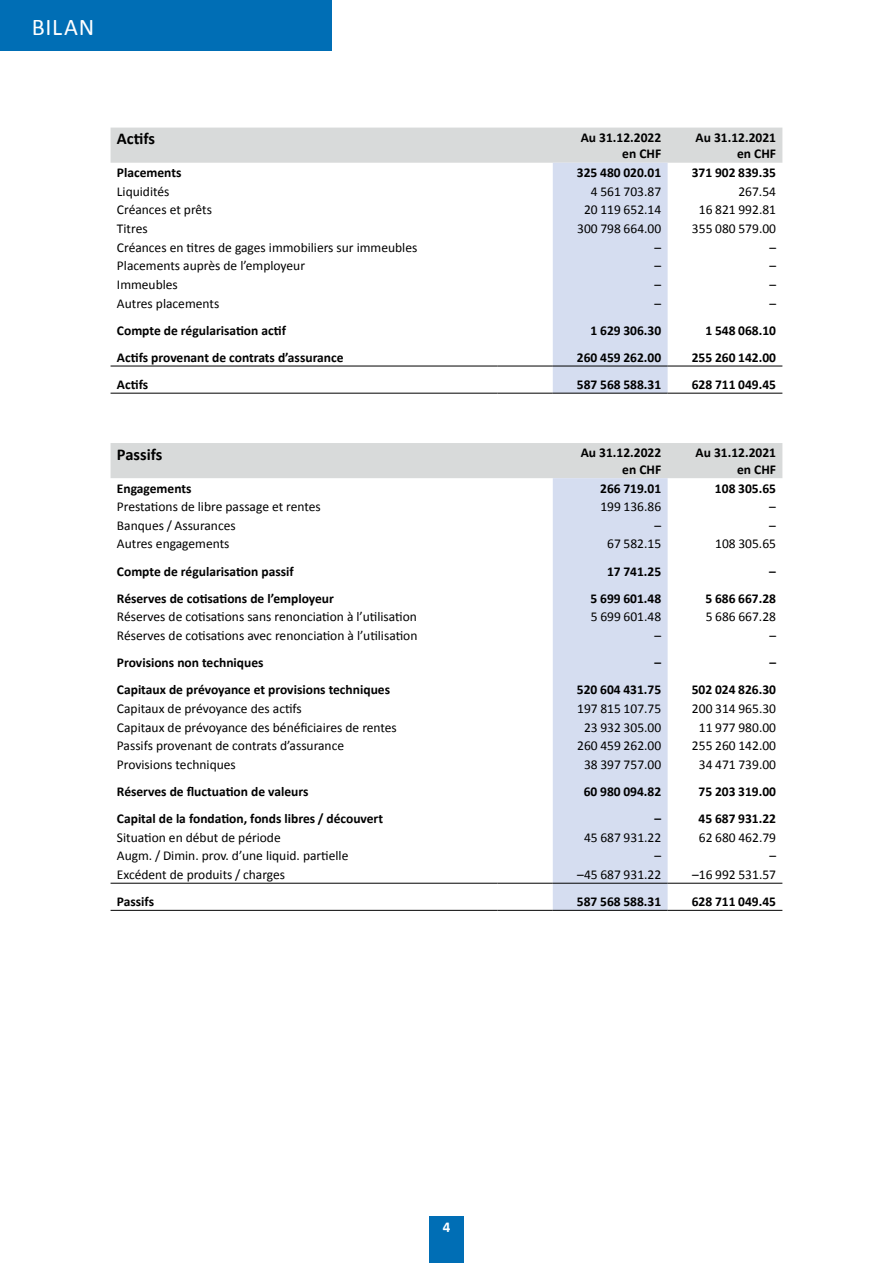
<style>
.page{position:relative;width:893px;height:1263px;background:#fff}
.page>*{position:absolute;margin:0;border:0;box-sizing:border-box;transform-origin:0 0}
.Rubriktitel{font:24px "Calibri";letter-spacing:.035em;color:#fff}
.Tab_T1_in_Kopf{font:700 16.5px "Calibri";color:#000}
.t1{font:700 15px "Calibri";color:#fff}
.Tab_GT{font:13.5px "Calibri";color:#000}
.Tab_UT1_fett{font:700 13.5px "Calibri";color:#000}
.Tab_Zahl{font:13.5px "Calibri";color:#000}
.Tab_Zahl_fett{font:700 13.5px "Calibri";color:#000}
.Tab_Kopf{font:700 13.5px "Calibri";color:#000}
</style>
<div class="page">
<div style="left:429px;top:1216px;width:34px;height:47px;background:#006eb5"></div>
<div style="left:0;top:0;width:332px;height:51px;background:#006eb5"></div>
<svg style="left:111px;top:128px;width:671px;height:265px"></svg>
<hr style="left:111px;top:366px;width:386px;height:1px;background:#000">
<hr style="left:497px;top:366px;width:56px;height:1px;background:#000">
<hr style="left:553px;top:366px;width:115px;height:1px;background:#000">
<hr style="left:668px;top:366px;width:114px;height:1px;background:#000">
<hr style="left:111px;top:393px;width:386px;height:1px;background:#000">
<hr style="left:497px;top:393px;width:56px;height:1px;background:#000">
<hr style="left:553px;top:393px;width:115px;height:1px;background:#000">
<hr style="left:668px;top:393px;width:114px;height:1px;background:#000">
<div style="left:111px;top:443px;width:671px;height:35px;background:#d8dada"></div>
<div style="left:553px;top:478px;width:115px;height:432px;background:#d5ddf0"></div>
<hr style="left:111px;top:883px;width:386px;height:1px;background:#000">
<hr style="left:497px;top:883px;width:56px;height:1px;background:#000">
<hr style="left:553px;top:883px;width:115px;height:1px;background:#000">
<hr style="left:668px;top:883px;width:114px;height:1px;background:#000">
<hr style="left:111px;top:910px;width:386px;height:1px;background:#000">
<hr style="left:497px;top:910px;width:56px;height:1px;background:#000">
<hr style="left:553px;top:910px;width:115px;height:1px;background:#000">
<hr style="left:668px;top:910px;width:114px;height:1px;background:#000">
<p class="Rubriktitel" style="left:32px;top:11px;width:64px">BILAN</p>
<p class="Tab_T1_in_Kopf" style="left:117px;top:128px;width:40px">Actifs</p>
<p class="Tab_Kopf" style="left:581px;top:129px;width:82px">Au 31.12.2022</p>
<p class="Tab_Kopf" style="left:622px;top:145px;width:40px">en CHF</p>
<p class="Tab_Kopf" style="left:696px;top:129px;width:82px">Au 31.12.2021</p>
<p class="Tab_Kopf" style="left:737px;top:145px;width:40px">en CHF</p>
<p class="Tab_UT1_fett" style="left:117px;top:164px;width:66px">Placements</p>
<p class="Tab_Zahl_fett" style="left:577px;top:164px;width:86px">325 480 020.01</p>
<p class="Tab_Zahl_fett" style="left:692px;top:164px;width:86px">371 902 839.35</p>
<p class="Tab_GT" style="left:117px;top:183px;width:54px">Liquidités</p>
<p class="Tab_Zahl" style="left:591px;top:183px;width:72px">4 561 703.87</p>
<p class="Tab_Zahl" style="left:738px;top:183px;width:39px">267.54</p>
<p class="Tab_GT" style="left:117px;top:201px;width:97px">Créances et prêts</p>
<p class="Tab_Zahl" style="left:584px;top:201px;width:79px">20 119 652.14</p>
<p class="Tab_Zahl" style="left:699px;top:201px;width:79px">16 821 992.81</p>
<p class="Tab_GT" style="left:117px;top:220px;width:32px">Titres</p>
<p class="Tab_Zahl" style="left:577px;top:220px;width:86px">300 798 664.00</p>
<p class="Tab_Zahl" style="left:692px;top:220px;width:86px">355 080 579.00</p>
<p class="Tab_GT" style="left:117px;top:239px;width:302px">Créances en titres de gages immobiliers sur immeubles</p>
<p class="Tab_Zahl" style="left:654px;top:239px;width:8px">–</p>
<p class="Tab_Zahl" style="left:769px;top:239px;width:8px">–</p>
<p class="Tab_GT" style="left:117px;top:257px;width:190px">Placements auprès de l’employeur</p>
<p class="Tab_Zahl" style="left:654px;top:257px;width:8px">–</p>
<p class="Tab_Zahl" style="left:769px;top:257px;width:8px">–</p>
<p class="Tab_GT" style="left:117px;top:276px;width:62px">Immeubles</p>
<p class="Tab_Zahl" style="left:654px;top:276px;width:8px">–</p>
<p class="Tab_Zahl" style="left:769px;top:276px;width:8px">–</p>
<p class="Tab_GT" style="left:117px;top:294px;width:104px">Autres placements</p>
<p class="Tab_Zahl" style="left:654px;top:294px;width:8px">–</p>
<p class="Tab_Zahl" style="left:769px;top:294px;width:8px">–</p>
<p class="Tab_UT1_fett" style="left:117px;top:321px;width:171px">Compte de régularisation actif</p>
<p class="Tab_Zahl_fett" style="left:591px;top:321px;width:72px">1 629 306.30</p>
<p class="Tab_Zahl_fett" style="left:705px;top:321px;width:72px">1 548 068.10</p>
<p class="Tab_UT1_fett" style="left:117px;top:349px;width:228px">Actifs provenant de contrats d’assurance</p>
<p class="Tab_Zahl_fett" style="left:577px;top:349px;width:86px">260 459 262.00</p>
<p class="Tab_Zahl_fett" style="left:692px;top:349px;width:86px">255 260 142.00</p>
<p class="Tab_UT1_fett" style="left:117px;top:376px;width:33px">Actifs</p>
<p class="Tab_Zahl_fett" style="left:577px;top:376px;width:86px">587 568 588.31</p>
<p class="Tab_Zahl_fett" style="left:692px;top:376px;width:86px">628 711 049.45</p>
<p class="Tab_T1_in_Kopf" style="left:117px;top:444px;width:47px">Passifs</p>
<p class="Tab_Kopf" style="left:581px;top:444px;width:82px">Au 31.12.2022</p>
<p class="Tab_Kopf" style="left:622px;top:461px;width:40px">en CHF</p>
<p class="Tab_Kopf" style="left:696px;top:444px;width:82px">Au 31.12.2021</p>
<p class="Tab_Kopf" style="left:737px;top:461px;width:40px">en CHF</p>
<p class="Tab_UT1_fett" style="left:117px;top:479px;width:76px">Engagements</p>
<p class="Tab_Zahl_fett" style="left:600px;top:479px;width:63px">266 719.01</p>
<p class="Tab_Zahl_fett" style="left:715px;top:479px;width:63px">108 305.65</p>
<p class="Tab_GT" style="left:117px;top:498px;width:205px">Prestations de libre passage et rentes</p>
<p class="Tab_Zahl" style="left:600px;top:498px;width:62px">199 136.86</p>
<p class="Tab_Zahl" style="left:769px;top:498px;width:8px">–</p>
<p class="Tab_GT" style="left:117px;top:517px;width:120px">Banques / Assurances</p>
<p class="Tab_Zahl" style="left:654px;top:517px;width:8px">–</p>
<p class="Tab_Zahl" style="left:769px;top:517px;width:8px">–</p>
<p class="Tab_GT" style="left:117px;top:535px;width:114px">Autres engagements</p>
<p class="Tab_Zahl" style="left:607px;top:535px;width:56px">67 582.15</p>
<p class="Tab_Zahl" style="left:715px;top:535px;width:62px">108 305.65</p>
<p class="Tab_UT1_fett" style="left:117px;top:562px;width:178px">Compte de régularisation passif</p>
<p class="Tab_Zahl_fett" style="left:607px;top:562px;width:56px">17 741.25</p>
<p class="Tab_Zahl_fett" style="left:769px;top:562px;width:8px">–</p>
<p class="Tab_UT1_fett" style="left:117px;top:590px;width:218px">Réserves de cotisations de l’employeur</p>
<p class="Tab_Zahl_fett" style="left:591px;top:590px;width:72px">5 699 601.48</p>
<p class="Tab_Zahl_fett" style="left:705px;top:590px;width:72px">5 686 667.28</p>
<p class="Tab_GT" style="left:117px;top:608px;width:301px">Réserves de cotisations sans renonciation à l’utilisation</p>
<p class="Tab_Zahl" style="left:591px;top:608px;width:72px">5 699 601.48</p>
<p class="Tab_Zahl" style="left:706px;top:608px;width:72px">5 686 667.28</p>
<p class="Tab_GT" style="left:117px;top:627px;width:302px">Réserves de cotisations avec renonciation à l’utilisation</p>
<p class="Tab_Zahl" style="left:654px;top:627px;width:8px">–</p>
<p class="Tab_Zahl" style="left:769px;top:627px;width:8px">–</p>
<p class="Tab_UT1_fett" style="left:117px;top:654px;width:148px">Provisions non techniques</p>
<p class="Tab_Zahl_fett" style="left:654px;top:654px;width:8px">–</p>
<p class="Tab_Zahl_fett" style="left:769px;top:654px;width:8px">–</p>
<p class="Tab_UT1_fett" style="left:117px;top:681px;width:275px">Capitaux de prévoyance et provisions techniques</p>
<p class="Tab_Zahl_fett" style="left:577px;top:681px;width:86px">520 604 431.75</p>
<p class="Tab_Zahl_fett" style="left:692px;top:681px;width:86px">502 024 826.30</p>
<p class="Tab_GT" style="left:117px;top:700px;width:186px">Capitaux de prévoyance des actifs</p>
<p class="Tab_Zahl" style="left:577px;top:700px;width:86px">197 815 107.75</p>
<p class="Tab_Zahl" style="left:692px;top:700px;width:86px">200 314 965.30</p>
<p class="Tab_GT" style="left:117px;top:718px;width:281px">Capitaux de prévoyance des bénéficiaires de rentes</p>
<p class="Tab_Zahl" style="left:584px;top:718px;width:79px">23 932 305.00</p>
<p class="Tab_Zahl" style="left:699px;top:718px;width:79px">11 977 980.00</p>
<p class="Tab_GT" style="left:117px;top:737px;width:229px">Passifs provenant de contrats d’assurance</p>
<p class="Tab_Zahl" style="left:577px;top:737px;width:86px">260 459 262.00</p>
<p class="Tab_Zahl" style="left:692px;top:737px;width:86px">255 260 142.00</p>
<p class="Tab_GT" style="left:117px;top:756px;width:120px">Provisions techniques</p>
<p class="Tab_Zahl" style="left:584px;top:756px;width:79px">38 397 757.00</p>
<p class="Tab_Zahl" style="left:699px;top:756px;width:79px">34 471 739.00</p>
<p class="Tab_UT1_fett" style="left:117px;top:783px;width:193px">Réserves de fluctuation de valeurs</p>
<p class="Tab_Zahl_fett" style="left:584px;top:783px;width:79px">60 980 094.82</p>
<p class="Tab_Zahl_fett" style="left:699px;top:783px;width:79px">75 203 319.00</p>
<p class="Tab_UT1_fett" style="left:117px;top:810px;width:268px">Capital de la fondation, fonds libres / découvert</p>
<p class="Tab_Zahl_fett" style="left:654px;top:810px;width:8px">–</p>
<p class="Tab_Zahl_fett" style="left:699px;top:810px;width:79px">45 687 931.22</p>
<p class="Tab_GT" style="left:117px;top:829px;width:165px">Situation en début de période</p>
<p class="Tab_Zahl" style="left:584px;top:829px;width:79px">45 687 931.22</p>
<p class="Tab_Zahl" style="left:699px;top:829px;width:79px">62 680 462.79</p>
<p class="Tab_GT" style="left:117px;top:847px;width:233px">Augm. / Dimin. prov. d’une liquid. partielle</p>
<p class="Tab_Zahl" style="left:654px;top:847px;width:8px">–</p>
<p class="Tab_Zahl" style="left:769px;top:847px;width:8px">–</p>
<p class="Tab_GT" style="left:117px;top:866px;width:170px">Excédent de produits / charges</p>
<p class="Tab_Zahl" style="left:577px;top:866px;width:85px">–45 687 931.22</p>
<p class="Tab_Zahl" style="left:692px;top:866px;width:85px">–16 992 531.57</p>
<p class="Tab_UT1_fett" style="left:117px;top:893px;width:39px">Passifs</p>
<p class="Tab_Zahl_fett" style="left:577px;top:893px;width:86px">587 568 588.31</p>
<p class="Tab_Zahl_fett" style="left:692px;top:893px;width:86px">628 711 049.45</p>
<p class="t1" style="left:443px;top:1217px;width:9px">4</p>
</div>
